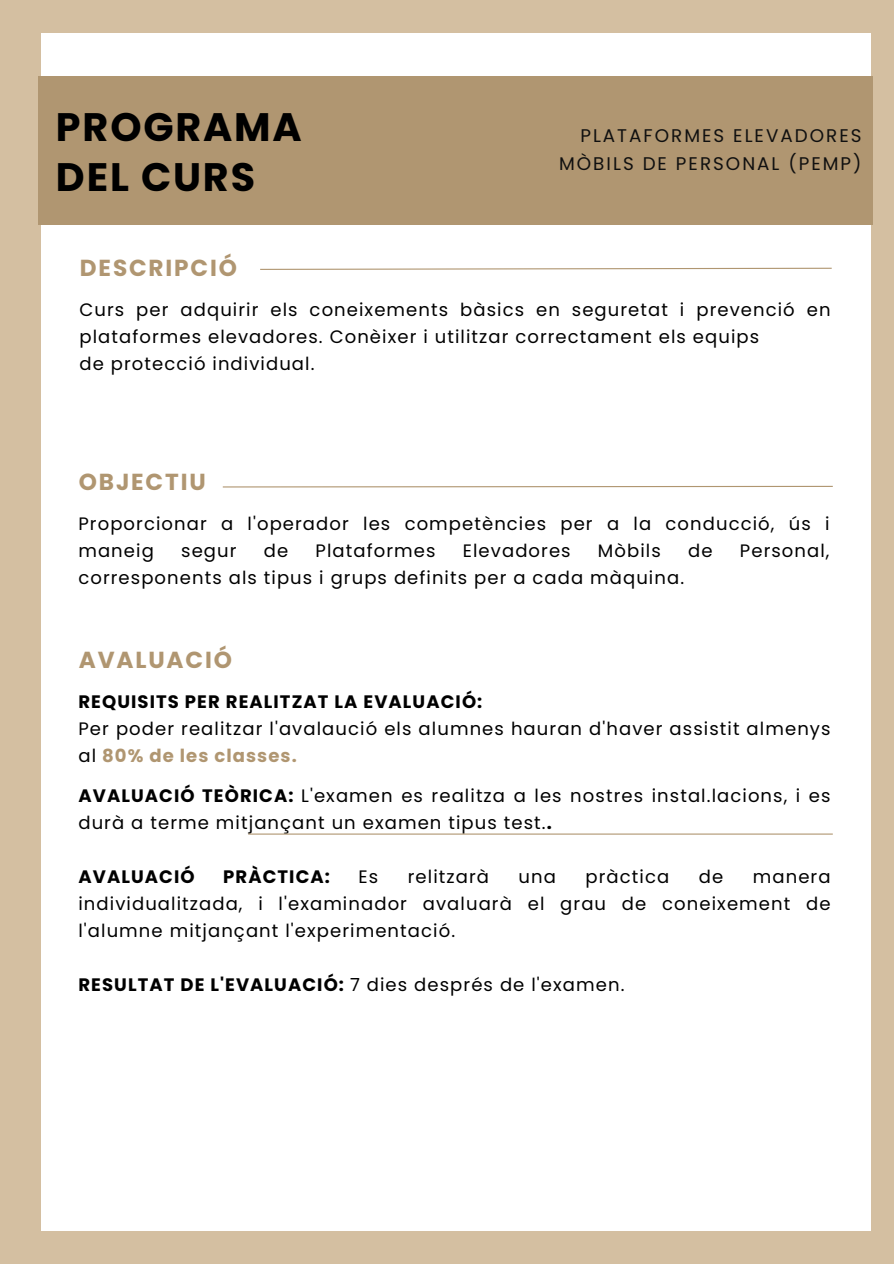
<style>
.page{position:relative;width:894px;height:1264px;background:#fff}
.page>*{position:absolute;margin:0;border:0;box-sizing:border-box;transform-origin:0 0}
.t1{font:700 39.75px/50.7px "Poppins";letter-spacing:.045em;color:#000}
.t2{font:700 23.25px "Poppins";letter-spacing:.08em;color:#b09671}
.t3{font:700 23.1px "Poppins";letter-spacing:.08em;color:#b09671}
.t4{font:18.3px/27.5px "Poppins";letter-spacing:.11em;color:#101010;text-align:right}
.t5{font:18px/27px "Poppins";letter-spacing:.06em;color:#000}
.t6{font:700 18px "Poppins";letter-spacing:.06em;color:#000}
.s1{font-weight:700;color:#b09671}
.s2{font-weight:700}
</style>
<div class="page">
<div style="left:0;top:0;width:893px;height:1263px;background:#d4bfa1"></div>
<div style="left:41px;top:33px;width:829px;height:1197px;background:#fff"></div>
<div style="left:39px;top:77px;width:833px;height:147px;background:#b09671"></div>
<svg style="left:222px;top:485px;width:611px;height:3px"></svg>
<svg style="left:260px;top:267px;width:572px;height:3px"></svg>
<hr style="left:248px;top:833px;width:584px;height:1px;background:#b09671">
<h1 class="t1" style="left:56px;top:101px;width:247px">PROGRAMA<br>DEL CURS</h1>
<p class="t4" style="left:559px;top:122px;width:304px">PLATAFORMES ELEVADORES<br>MÒBILS DE PERSONAL (PEMP)</p>
<p class="t3" style="left:80px;top:252px;width:158px">DESCRIPCIÓ</p>
<p class="t5" style="left:79px;top:297px;width:752px">Curs per adquirir els coneixements bàsics en seguretat i prevenció en plataformes elevadores. Conèixer i utilitzar correctament els equips<br>de protecció individual.</p>
<p class="t3" style="left:79px;top:465px;width:128px">OBJECTIU</p>
<p class="t5" style="left:78px;top:510px;width:752px">Proporcionar a l'operador les competències per a la conducció, ús i maneig</p>
<p class="t5" style="left:181px;top:537px;width:57px">segur</p>
<p class="t5" style="left:264px;top:537px;width:26px">de</p>
<p class="t5" style="left:315px;top:537px;width:121px">Plataformes</p>
<p class="t5" style="left:462px;top:537px;width:109px">Elevadores</p>
<p class="t5" style="left:597px;top:537px;width:64px">Mòbils</p>
<p class="t5" style="left:688px;top:537px;width:26px">de</p>
<p class="t5" style="left:739px;top:537px;width:91px">Personal,</p>
<p class="t5" style="left:78px;top:564px;width:607px">corresponents als tipus i grups definits per a cada màquina.</p>
<p class="t2" style="left:79px;top:643px;width:155px">AVALUACIÓ</p>
<p class="t6" style="left:78px;top:688px;width:405px">REQUISITS PER REALITZAT LA EVALUACIÓ:</p>
<p class="t5" style="left:78px;top:714px;width:753px">Per poder realitzar l'avalaució els alumnes hauran d'haver assistit almenys al <span class="s1">80% de les classes.</span></p>
<p class="t5" style="left:78px;top:782px;width:753px"><span class="s2">AVALUACIÓ TEÒRICA:</span> L'examen es realitza a les nostres instal.lacions, i es durà a terme mitjançant un examen tipus test.<span class="s2">.</span></p>
<p class="t6" style="left:78px;top:864px;width:118px">AVALUACIÓ</p>
<p class="t6" style="left:223px;top:864px;width:108px">PRÀCTICA:</p>
<p class="t5" style="left:358px;top:863px;width:21px">Es</p>
<p class="t5" style="left:407px;top:863px;width:83px">relitzarà</p>
<p class="t5" style="left:518px;top:863px;width:39px">una</p>
<p class="t5" style="left:585px;top:863px;width:85px">pràctica</p>
<p class="t5" style="left:698px;top:863px;width:26px">de</p>
<p class="t5" style="left:78px;top:863px;width:753px;text-align:justify;text-indent:674px">manera individualitzada, i l'examinador avaluarà el grau de coneixement de l'alumne mitjançant l'experimentació.</p>
<p class="t5" style="left:78px;top:971px;width:547px"><span class="s2">RESULTAT DE L'EVALUACIÓ:</span> 7 dies després de l'examen.</p>
</div>
